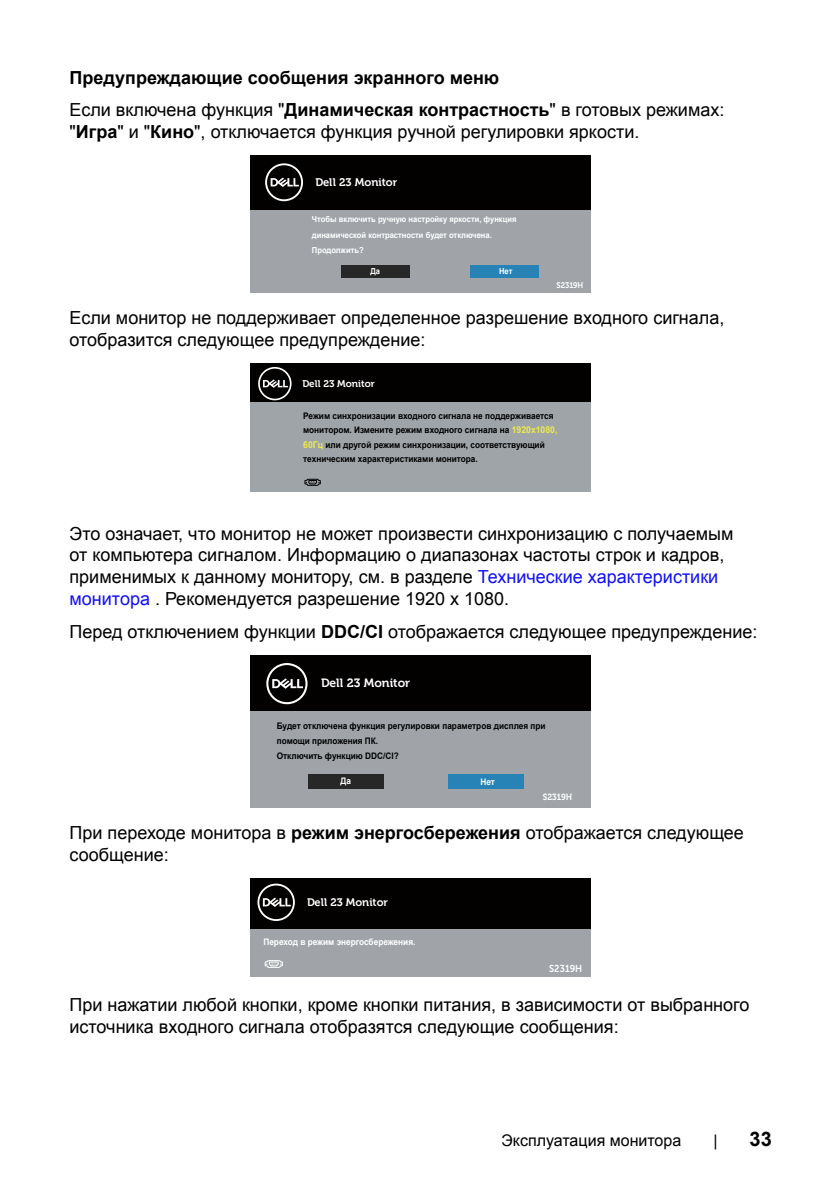
<style>
.page{position:relative;width:840px;height:1191px;background:#fff}
.page>*{position:absolute;margin:0;border:0;box-sizing:border-box;transform-origin:0 0}
.t1{font:700 20px "Arial";color:#000}
.text{font:18px/21.6px "Arial";color:#000}
.text-2{font:700 18px "Arial";color:#000}
.t2{font:16px "Arial";color:#000}
.t3{font:700 12px "Museo For Dell";color:#fff}
.t4{font:700 11.2px "Museo For Dell";color:#fff}
.t5{font:700 11px "Museo For Dell";color:#fff}
.t6{font:10px "Museo Sans For Dell 700";color:#fff;scale:.92 1}
.t7{font:700 9.8px "Museo For Dell";color:#fff}
.t8{font:700 9px/14.6px "Arial";color:#000;scale:.92 1}
.t9{font:700 9px "Arial";color:#fff;scale:.92 1}
.t10{font:700 9px "Museo For Dell";color:#fff;scale:.92 1}
.t11{font:700 8.2px/15.4px "Arial";color:#fff;scale:.92 1}
.t12{font:700 8.2px "Museo For Dell";color:#fff;scale:.92 1}
.s1{font-weight:700}
.s2{font-size:9.4px;color:#ece94f}
.s3{color:#1111f6}
</style>
<div class="page">
<div style="left:250px;top:175px;width:340px;height:117px;background:#a0a4a9"></div>
<div style="left:250px;top:156px;width:340px;height:54px;background:#030000"></div>
<div style="left:469px;top:265px;width:69px;height:13px;background:#2782b5"></div>
<div style="left:341px;top:265px;width:69px;height:13px;background:#272727"></div>
<svg style="left:265px;top:163px;width:38px;height:38px"></svg>
<div style="left:250px;top:381px;width:340px;height:111px;background:#9fa4a8"></div>
<div style="left:250px;top:363px;width:340px;height:39px;background:#030000"></div>
<svg style="left:304px;top:479px;width:17px;height:7px"></svg>
<svg style="left:258px;top:367px;width:33px;height:33px"></svg>
<div style="left:250px;top:690px;width:340px;height:117px;background:#a0a4a9"></div>
<div style="left:250px;top:655px;width:340px;height:55px;background:#030000"></div>
<div style="left:308px;top:774px;width:75px;height:14px;background:#272727"></div>
<svg style="left:266px;top:663px;width:41px;height:41px"></svg>
<div style="left:448px;top:774px;width:75px;height:14px;background:#2782b5"></div>
<div style="left:250px;top:923px;width:340px;height:53px;background:#a0a4a9"></div>
<svg style="left:264px;top:960px;width:19px;height:8px"></svg>
<div style="left:250px;top:878px;width:340px;height:51px;background:#030000"></div>
<svg style="left:257px;top:883px;width:38px;height:38px"></svg>
<p class="text-2" style="left:69px;top:65px;width:431px">Предупреждающие сообщения экранного меню</p>
<p class="text" style="left:69px;top:99px;width:656px">Если включена функция "<span class="s1">Динамическая контрастность</span>" в готовых режимах: "<span class="s1">Игра</span>" и "<span class="s1">Кино</span>", отключается функция ручной регулировки яркости.</p>
<p class="t4" style="left:315px;top:176px;width:83px">Dell 23 Monitor</p>
<p class="t11" style="left:312px;top:212px;width:224px">Чтобы включить ручную настройку яркости, функция динамической контрастности будет отключена.<br>Продолжить?</p>
<p class="t11" style="left:370px;top:263px;width:12px">Да</p>
<p class="t11" style="left:499px;top:264px;width:16px">Нет</p>
<p class="t12" style="left:556px;top:281px;width:31px">S2319H</p>
<p class="text" style="left:69px;top:307px;width:656px">Если монитор не поддерживает определенное разрешение входного сигнала, отобразится следующее предупреждение:</p>
<p class="t7" style="left:302px;top:378px;width:74px">Dell 23 Monitor</p>
<p class="t8" style="left:303px;top:408px;width:278px">Режим синхронизации входного сигнала не поддерживается монитором. Измените режим входного сигнала на <span class="s2">1920x1080, 60Гц</span> или другой режим синхронизации, соответствующий техническим характеристиками монитора.</p>
<p class="text" style="left:69px;top:523px;width:665px">Это означает, что монитор не может произвести синхронизацию с получаемым от компьютера сигналом. Информацию о диапазонах частоты строк и кадров, применимых к данному монитору, см. в разделе <span class="s3">Технические характеристики монитора</span> . Рекомендуется разрешение 1920 х 1080.</p>
<p class="text" style="left:69px;top:620px;width:689px">Перед отключением функции <span class="s1">DDC/CI</span> отображается следующее предупреждение:</p>
<p class="t3" style="left:321px;top:676px;width:91px">Dell 23 Monitor</p>
<p class="t8" style="left:277px;top:719px;width:293px">Будет отключена функция регулировки параметров дисплея при помощи приложения ПК.<br>Отключить функцию DDC/CI?</p>
<p class="t9" style="left:340px;top:775px;width:13px">Да</p>
<p class="t9" style="left:480px;top:775px;width:17px">Нет</p>
<p class="t10" style="left:542px;top:792px;width:33px">S2319H</p>
<p class="text" style="left:69px;top:822px;width:675px">При переходе монитора в <span class="s1">режим энергосбережения</span> отображается следующее сообщение:</p>
<p class="t5" style="left:307px;top:895px;width:82px">Dell 23 Monitor</p>
<p class="t9" style="left:263px;top:935px;width:167px">Переход в режим энергосбережения.</p>
<p class="t6" style="left:549px;top:963px;width:38px">S2319H</p>
<p class="text" style="left:69px;top:994px;width:681px">При нажатии любой кнопки, кроме кнопки питания, в зависимости от выбранного источника входного сигнала отобразятся следующие сообщения:</p>
<p class="t2" style="left:501px;top:1129px;width:181px">Эксплуатация монитора</p>
<p class="t2" style="left:713px;top:1129px;width:6px">|</p>
<p class="t1" style="left:749px;top:1125px;width:24px">33</p>
</div>
